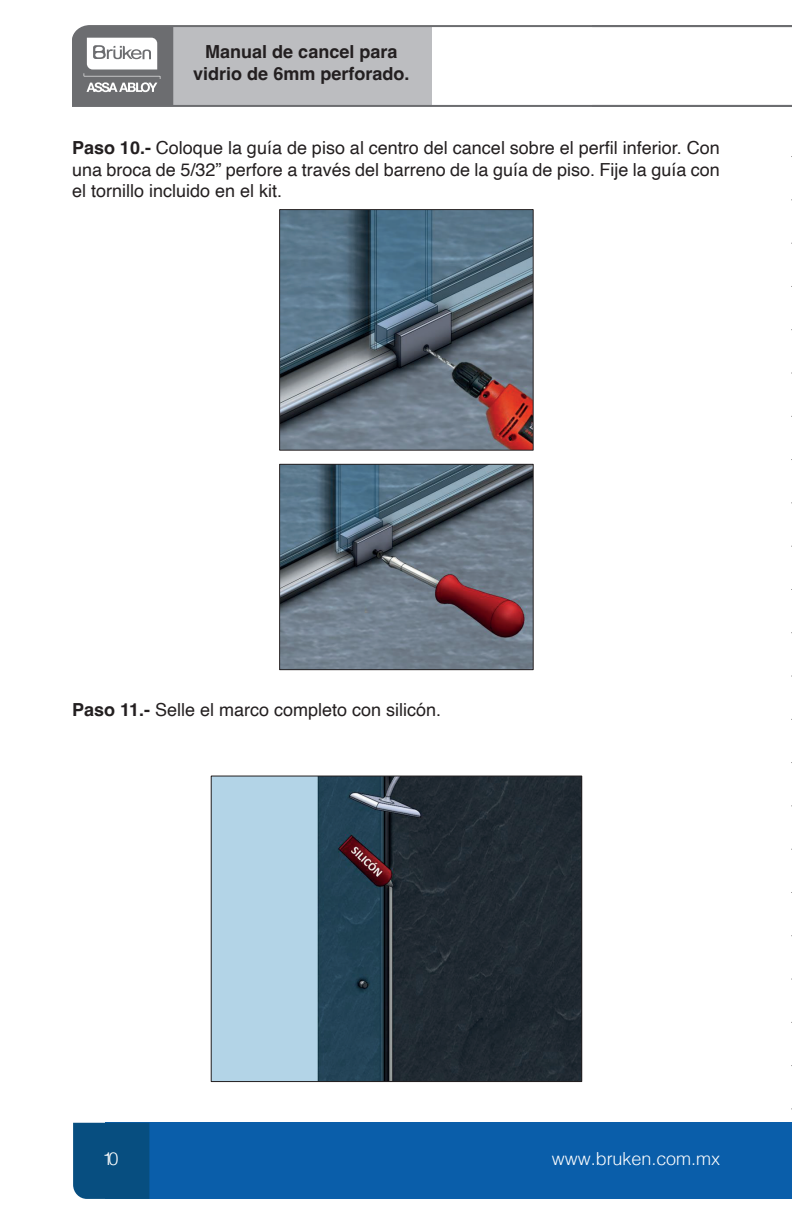
<style>
.page{position:relative;width:792px;height:1224px;background:#fff}
.page>*{position:absolute;margin:0;border:0;box-sizing:border-box;transform-origin:0 0}
.t1{font:18px/21.6px "Helvetica";color:#231f20;text-align:justify}
.t2{font:700 18px/21.6px "Helvetica";color:#231f20;text-align:center}
.t3{font:300 18px "Helvetica";letter-spacing:-.005em;color:#fff}
.t4{font:13.4px "Calibri";color:#231f20}
.s1{font-weight:700}
</style>
<div class="page">
<svg style="left:72px;top:25px;width:720px;height:82px"></svg>
<div style="left:105px;top:1123px;width:687px;height:76px;background:#0a5eaa"></div>
<div style="left:73px;top:1123px;width:76px;height:76px;background:#074e80"></div>
<svg style="left:72px;top:26px;width:101px;height:80px"></svg>
<img style="left:281px;top:211px;width:251px;height:238px">
<div style="left:279px;top:209px;width:255px;height:242px;border:1px solid #231f20"></div>
<img style="left:281px;top:466px;width:251px;height:202px">
<div style="left:279px;top:464px;width:255px;height:206px;border:1px solid #231f20"></div>
<img style="left:213px;top:778px;width:367px;height:302px">
<div style="left:211px;top:776px;width:371px;height:306px;border:1px solid #231f20"></div>
<p class="t2" style="left:193px;top:43px;width:218px">Manual de cancel para vidrio de 6mm perforado.</p>
<p class="t1" style="left:72px;top:137px;width:649px"><span class="s1">Paso 10.-</span> Coloque la guía de piso al centro del cancel sobre el perfil inferior. Con una broca de 5/32” perfore a través del barreno de la guía de piso. Fije la guía con el tornillo incluido en el kit.</p>
<p class="t4" style="left:147px;top:162px;width:521px"><span class="s1">Paso 10.-</span> Coloque la guía de piso al centro del cancel sobre el perfil inferior. Con una broca de</p>
<p class="t1" style="left:72px;top:699px;width:371px"><span class="s1">Paso 11.-</span> Selle el marco completo con silicón.</p>
<p class="t3" style="left:103px;top:1144px;width:18px">10</p>
<p class="t3" style="left:552px;top:1143px;width:170px">www.bruken.com.mx</p>
</div>
